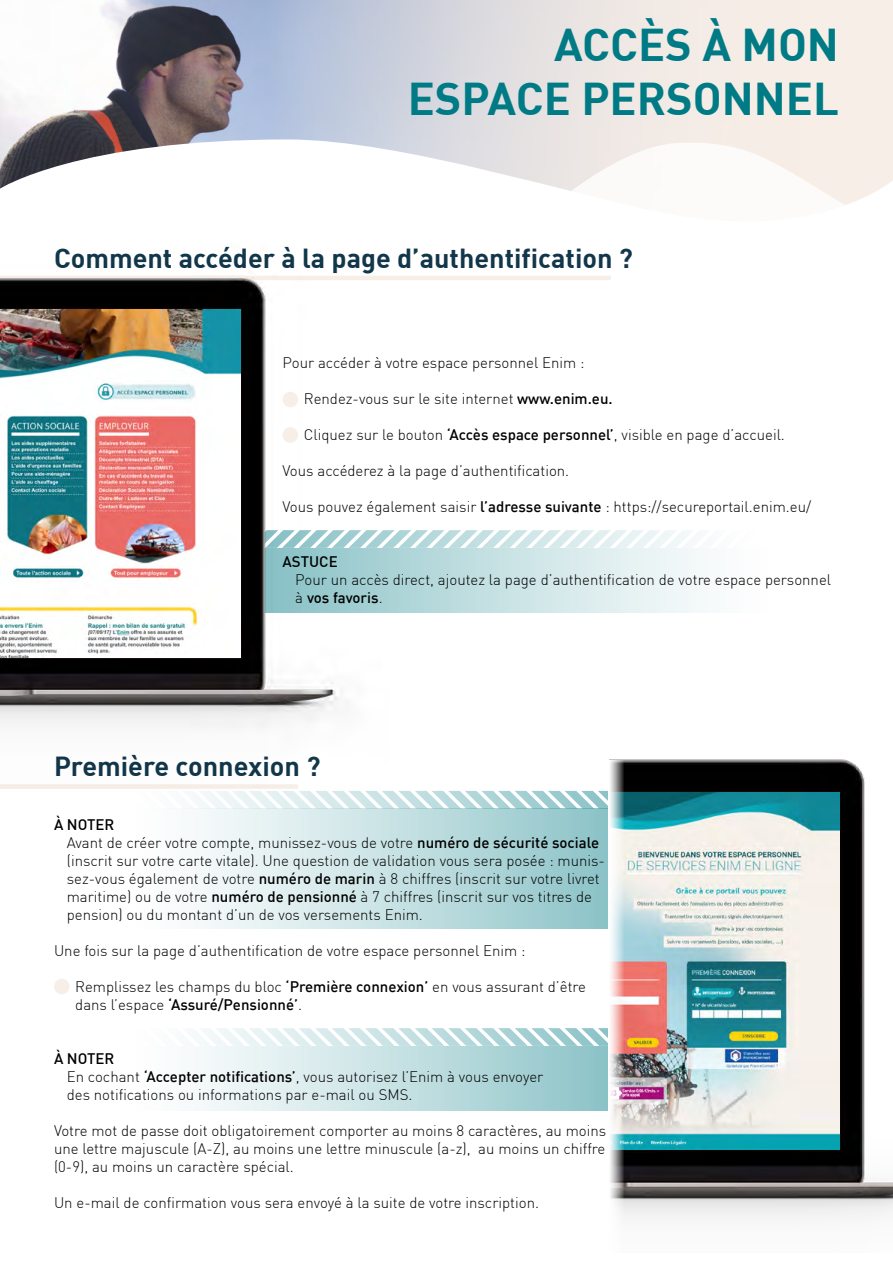
<style>
.page{position:relative;width:893px;height:1263px;background:#fff}
.page>*{position:absolute;margin:0;border:0;box-sizing:border-box;transform-origin:0 0}
.t1{font:700 45px/54px "DIN";color:#007b85;text-align:right}
.t2{font:700 27px "DIN";color:#12374a}
.t3{font:300 15px/18px "DIN";color:#000}
.t4{font:500 15px "DIN";color:#000}
.s1{font-weight:500}
</style>
<div class="page">
<img style="left:0;top:0;width:268px;height:139px">
<svg style="left:268px;top:0;width:625px;height:139px;background:#e1dfe2"></svg>
<svg style="left:0;top:139px;width:893px;height:66px"></svg>
<div style="left:0;top:809px;width:641px;height:120px;background:linear-gradient(to right,#fff,#90c5c9)"></div>
<svg style="left:509px;top:530px;width:186px;height:18px"></svg>
<svg style="left:509px;top:791px;width:99px;height:18px"></svg>
<svg style="left:199px;top:1028px;width:409px;height:18px"></svg>
<div style="left:0;top:1046px;width:641px;height:64px;background:linear-gradient(to right,#fff,#90c5c9)"></div>
<svg style="left:509px;top:548px;width:193px;height:65px"></svg>
<hr style="left:0;top:276px;width:611px;height:4px;background:#f7eee7">
<div style="left:54px;top:979px;width:16px;height:15px;background:#f7eee7;border-radius:50%"></div>
<img style="left:0;top:275px;width:509px;height:557px">
<img style="left:0;top:310px;width:240px;height:348px">
<img style="left:609px;top:759px;width:284px;height:460px">
<img style="left:624px;top:793px;width:215px;height:356px">
<img style="left:608px;top:760px;width:16px;height:459px">
<h1 class="t1" style="left:408px;top:16px;width:433px">ACCÈS À MON<br>ESPACE PERSONNEL</h1>
<h2 class="t2" style="left:54px;top:240px;width:580px">Comment accéder à la page d’authentification ?</h2>
<p class="t3" style="left:283px;top:354px;width:303px">Pour accéder à votre espace personnel Enim :</p>
<p class="t3" style="left:304px;top:390px;width:310px">Rendez-vous sur le site internet <span class="s1">www.enim.eu.</span></p>
<p class="t3" style="left:304px;top:426px;width:483px">Cliquez sur le bouton <span class="s1">‘Accès espace personnel’</span>, visible en page d’accueil.</p>
<p class="t3" style="left:283px;top:462px;width:288px">Vous accéderez à la page d’authentification.</p>
<p class="t3" style="left:283px;top:498px;width:530px">Vous pouvez également saisir <span class="s1">l’adresse suivante</span> : https://secureportail.enim.eu/</p>
<p class="t4" style="left:283px;top:551px;width:57px">ASTUCE</p>
<p class="t3" style="left:295px;top:570px;width:537px">Pour un accès direct, ajoutez la page d’authentification de votre espace personnel à <span class="s1">vos favoris</span>.</p>
<h2 class="t2" style="left:54px;top:749px;width:268px">Première connexion ?</h2>
<p class="t3" style="left:67px;top:816px;width:540px;text-indent:-13px"><span class="s1">À NOTER<br></span>Avant de créer votre compte, munissez-vous de votre <span class="s1">numéro de sécurité sociale </span>(inscrit sur votre carte vitale). Une question de validation vous sera posée : munis&shy;sez-vous également de votre <span class="s1">numéro de marin</span> à 8 chiffres (inscrit sur votre livret maritime) ou de votre <span class="s1">numéro de pensionné</span> à 7 chiffres (inscrit sur vos titres de pension) ou du montant d’un de vos versements Enim.</p>
<p class="t3" style="left:54px;top:942px;width:473px">Une fois sur la page d’authentification de votre espace personnel Enim :</p>
<p class="t3" style="left:75px;top:978px;width:512px">Remplissez les champs du bloc <span class="s1">‘Première connexion’</span> en vous assurant d’être dans l’espace <span class="s1">‘Assuré/Pensionné’</span>.</p>
<p class="t3" style="left:67px;top:1050px;width:478px;text-indent:-13px"><span class="s1">À NOTER<br></span>En cochant <span class="s1">‘Accepter notifications’</span>, vous autorisez l’Enim à vous envoyer des notifications ou informations par e-mail ou SMS.</p>
<p class="t3" style="left:54px;top:1122px;width:554px;text-align:justify">Votre mot de passe doit obligatoirement comporter au moins 8 caractères, au moins une lettre majuscule (A-Z), au moins une lettre minuscule (a-z), au moins un chiffre (0-9), au moins un caractère spécial.</p>
<p class="t3" style="left:54px;top:1194px;width:487px">Un e-mail de confirmation vous sera envoyé à la suite de votre inscription.</p>
</div>
